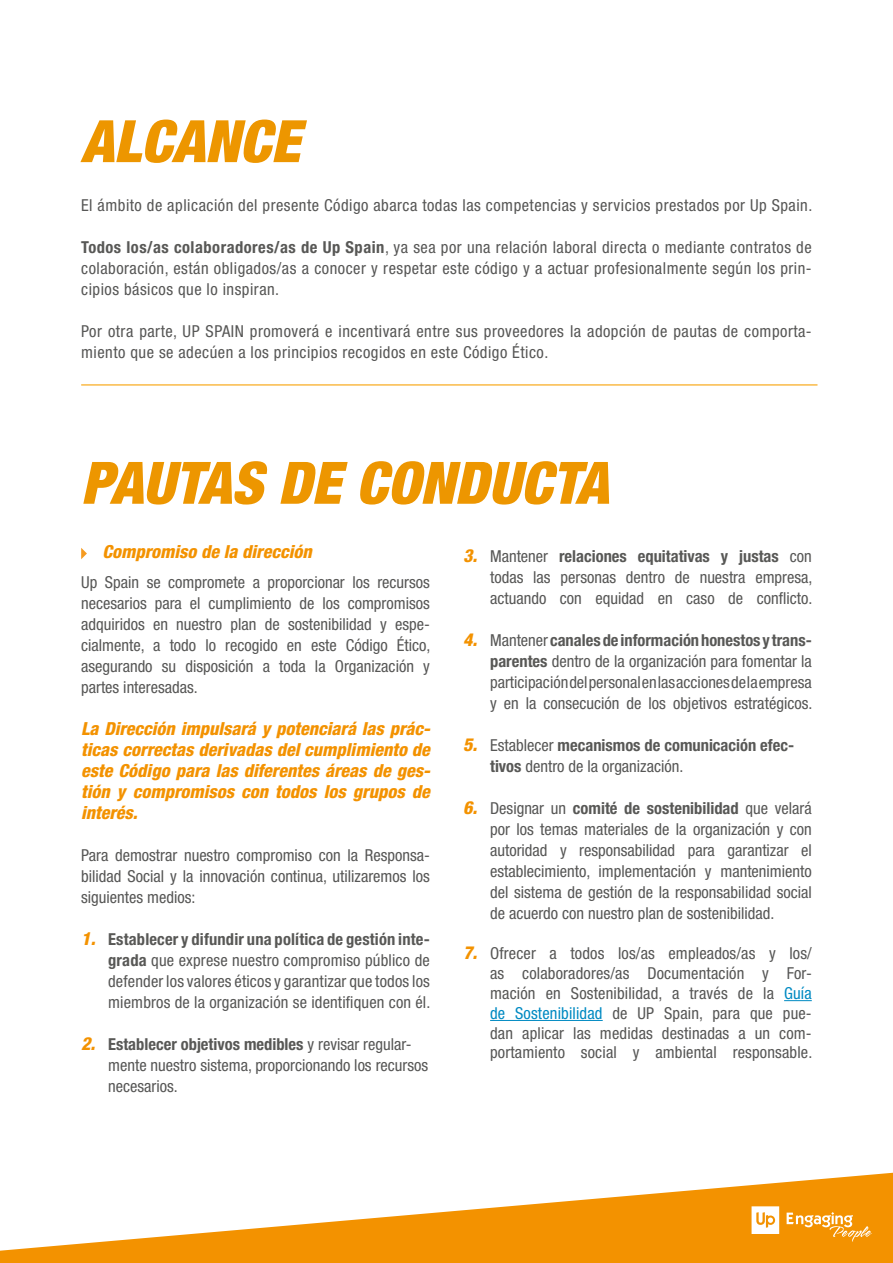
<style>
.page{position:relative;width:893px;height:1263px;background:#fff}
.page>*{position:absolute;margin:0;border:0;box-sizing:border-box;transform-origin:0 0}
.t1{font:italic 900 condensed 58.5px "Helvetica Neue";color:#ed9600}
.t2{font:italic 800 condensed 18px/21px "Helvetica Neue LT Pro";color:#f39200;text-align:justify}
.t3{font:condensed 16.5px/21px "Helvetica Neue LT Std";letter-spacing:.01em;color:#575756;text-align:justify}
.t4{font:700 condensed 16.5px "Helvetica Neue LT Pro";color:#585856}
.t5{font:condensed 16.5px/21px "Helvetica Neue LT Std";letter-spacing:.03em;color:#575756}
.s1{font-family:"Helvetica Neue LT Pro";font-weight:700;color:#585856}
.s2{font-weight:800;font-style:italic;font-size:18px;color:#f39200}
.s3{font-family:"Helvetica Neue LT Std";font-weight:400;color:#575756}
.s4{font-family:"Helvetica Neue LT Pro";font-weight:800;font-style:italic;font-size:18px;color:#f39200}
.s5{color:#008ac2}
</style>
<div class="page">
<hr style="left:81px;top:384px;width:736px;height:2px;background:#faba47">
<svg style="left:0;top:1173px;width:893px;height:90px;fill:#f39200"></svg>
<svg style="left:752px;top:1206px;width:27px;height:28px"></svg>
<svg style="left:787px;top:1212px;width:85px;height:30px;background:#f5a731"></svg>
<svg style="left:81px;top:548px;width:6px;height:11px"></svg>
<svg style="left:784px;top:1000px;width:28px;height:1px"></svg>
<hr style="left:490px;top:1020px;width:113px;height:1px;background:#008ac2">
<h1 class="t1" style="left:81px;top:105px;width:220px">ALCANCE</h1>
<p class="t5" style="left:81px;top:194px;width:733px">El ámbito de aplicación del presente Código abarca todas las competencias y servicios prestados por Up Spain.</p>
<p class="t3" style="left:81px;top:236px;width:732px"><span class="s1">Todos los/as colaboradores/as de Up Spain</span>, ya sea por una relación laboral directa o mediante contratos de colaboración, están obligados/as a conocer y respetar este código y a actuar profesionalmente según los prin&shy;cipios básicos que lo inspiran.</p>
<p class="t5" style="left:81px;top:320px;width:732px">Por otra parte, UP SPAIN promoverá e incentivará entre sus proveedores la adopción de pautas de comporta&shy;miento que se adecúen a los principios recogidos en este Código Ético.</p>
<h1 class="t1" style="left:81px;top:447px;width:529px">PAUTAS DE CONDUCTA</h1>
<p class="t2" style="left:102px;top:542px;width:211px">Compromiso de la dirección</p>
<p class="t3" style="left:81px;top:571px;width:351px">Up Spain se compromete a proporcionar los recursos necesarios para el cumplimiento de los compromisos adquiridos en nuestro plan de sostenibilidad y espe&shy;cialmente, a todo lo recogido en este Código Ético, asegurando su disposición a toda la Organización y partes interesadas.</p>
<p class="t2" style="left:81px;top:718px;width:351px">La Dirección impulsará y potenciará las prác&shy;ticas correctas derivadas del cumplimiento de este Código para las diferentes áreas de ges&shy;tión y compromisos con todos los grupos de interés.</p>
<p class="t3" style="left:81px;top:844px;width:350px">Para demostrar nuestro compromiso con la Responsa&shy;bilidad Social y la innovación continua, utilizaremos los siguientes medios:</p>
<p class="t4" style="left:81px;top:929px;width:350px"><span class="s2">1.</span> Establecer y difundir una política de gestión inte-</p>
<p class="t3" style="left:108px;top:949px;width:324px"><span class="s1">grada</span> que exprese nuestro compromiso público de defender los valores éticos y garantizar que todos los miembros de la organización se identifiquen con él.</p>
<p class="t4" style="left:81px;top:1034px;width:332px"><span class="s2">2.</span> Establecer objetivos medibles <span class="s3">y revisar regular-</span></p>
<p class="t3" style="left:108px;top:1054px;width:321px">mente nuestro sistema, proporcionando los recursos necesarios.</p>
<p class="t4" style="left:463px;top:546px;width:350px"><span class="s2">3.</span> <span class="s3">Mantener</span> relaciones equitativas y justas <span class="s3">con</span></p>
<p class="t3" style="left:490px;top:566px;width:324px">todas las personas dentro de nuestra empresa, actuando con equidad en caso de conflicto.</p>
<p class="t4" style="left:463px;top:630px;width:350px"><span class="s2">4.</span> <span class="s3">Mantener</span> canales de información honestos y trans-</p>
<p class="t3" style="left:490px;top:650px;width:324px"><span class="s1">parentes</span> dentro de la organización para fomentar la participación del personal en las acciones de la empresa y en la consecución de los objetivos estratégicos.</p>
<p class="t4" style="left:463px;top:735px;width:333px"><span class="s2">5.</span> <span class="s3">Establecer</span> mecanismos de comunicación efec-</p>
<p class="t3" style="left:490px;top:755px;width:195px"><span class="s1">tivos</span> dentro de la organización.</p>
<p class="t4" style="left:463px;top:798px;width:350px"><span class="s2">6.</span> <span class="s3">Designar un</span> comité de sostenibilidad <span class="s3">que velará</span></p>
<p class="t3" style="left:490px;top:818px;width:323px">por los temas materiales de la organización y con autoridad y responsabilidad para garantizar el establecimiento, implementación y mantenimiento del sistema de gestión de la responsabilidad social de acuerdo con nuestro plan de sostenibilidad.</p>
<p class="t3" style="left:490px;top:943px;width:324px;line-height:19.8px;text-indent:-27px"><span class="s4">7.</span> Ofrecer a todos los/as empleados/as y los/ as colaboradores/as Documentación y For&shy;mación en Sostenibilidad, a través de la <span class="s5">Guía de Sostenibilidad</span> de UP Spain, para que pue&shy;dan aplicar las medidas destinadas a un com&shy;portamiento social y ambiental responsable.</p>
</div>
